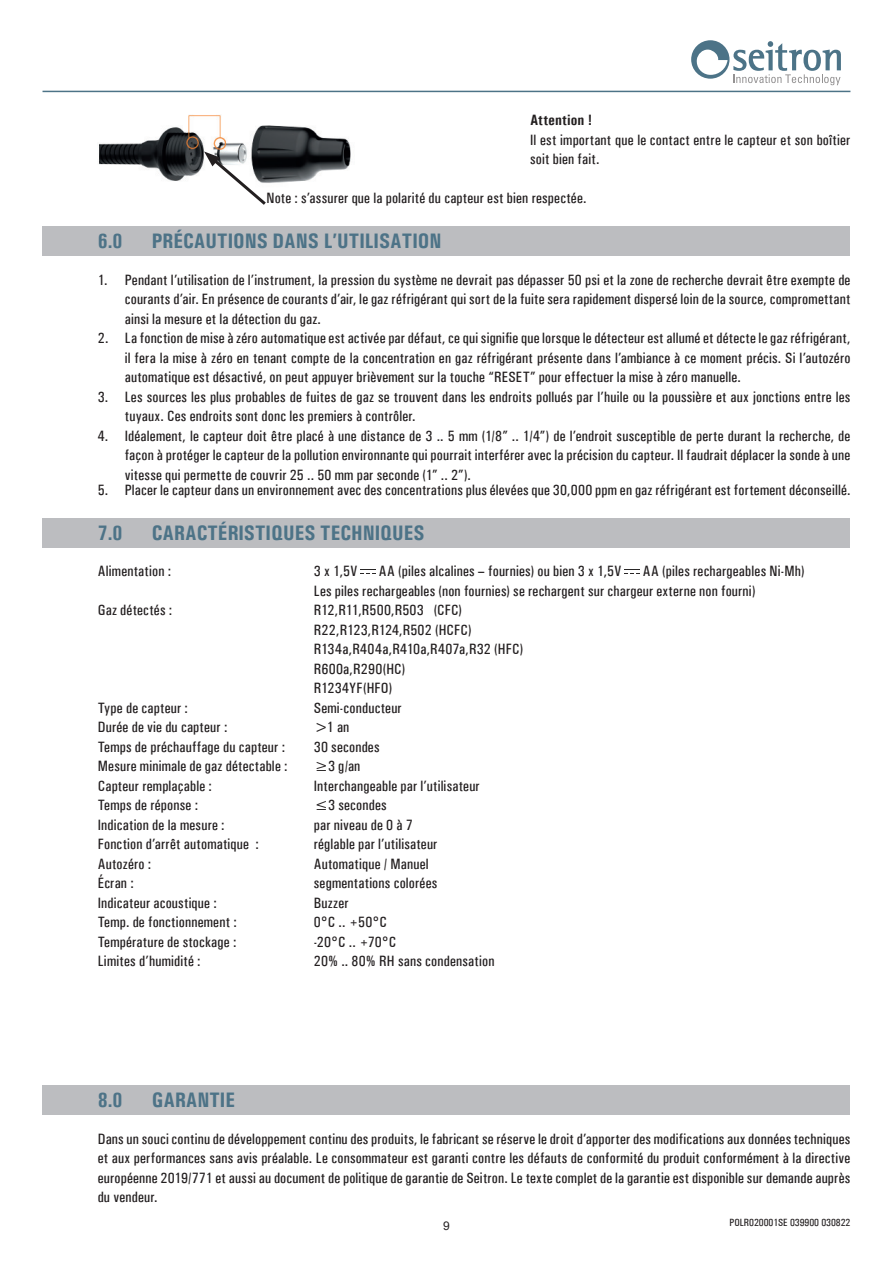
<style>
.page{position:relative;width:893px;height:1263px;background:#fff}
.page>*{position:absolute;margin:0;border:0;box-sizing:border-box;transform-origin:0 0}
.t1{font:700 condensed 21px "Univers";color:#4d7387}
.t2{font:500 condensed 15px/19.5px "Univers";letter-spacing:.015em;color:#231f20;text-align:justify}
.t3{font:700 condensed 15px "Univers";letter-spacing:.015em;color:#231f20}
.t4{font:12px "Arial";color:#231f20}
.t5{font:500 condensed 10.5px "Univers";color:#231f20}
</style>
<div class="page">
<hr style="left:43px;top:91px;width:807px;height:1px;background:#4d7387">
<svg style="left:691px;top:40px;width:150px;height:45px"></svg>
<div style="left:43px;top:226px;width:807px;height:30px;background:#bcbdc0"></div>
<div style="left:43px;top:518px;width:807px;height:29px;background:#bcbdc0"></div>
<div style="left:43px;top:1085px;width:807px;height:30px;background:#bcbdc0"></div>
<img style="left:99px;top:115px;width:252px;height:68px">
<svg style="left:204px;top:151px;width:65px;height:54px"></svg>
<p class="t3" style="left:530px;top:111px;width:64px">Attention !</p>
<p class="t2" style="left:530px;top:130px;width:322px">Il est important que le contact entre le capteur et son boîtier soit bien fait.</p>
<p class="t2" style="left:266px;top:188px;width:321px">Note : s’assurer que la polarité du capteur est bien respectée.</p>
<h1 class="t1" style="left:98px;top:228px;width:26px">6.0</h1>
<h1 class="t1" style="left:152px;top:228px;width:291px">PRÉCAUTIONS DANS L’UTILISATION</h1>
<p class="t2" style="left:125px;top:270px;width:727px;text-indent:-27px">1. Pendant l’utilisation de l’instrument, la pression du système ne devrait pas dépasser 50 psi et la zone de recherche devrait être exempte de courants d’air. En présence de courants d’air, le gaz réfrigérant qui sort de la fuite sera rapidement dispersé loin de la source, compromettant ainsi la mesure et la détection du gaz.</p>
<p class="t2" style="left:125px;top:328px;width:727px;text-indent:-27px">2. La fonction de mise à zéro automatique est activée par défaut, ce qui signifie que lorsque le détecteur est allumé et détecte le gaz réfrigérant, il fera la mise à zéro en tenant compte de la concentration en gaz réfrigérant présente dans l’ambiance à ce moment précis. Si l’autozéro automatique est désactivé, on peut appuyer brièvement sur la touche “RESET” pour effectuer la mise à zéro manuelle.</p>
<p class="t2" style="left:125px;top:387px;width:727px;text-indent:-27px">3. Les sources les plus probables de fuites de gaz se trouvent dans les endroits pollués par l’huile ou la poussière et aux jonctions entre les tuyaux. Ces endroits sont donc les premiers à contrôler.</p>
<p class="t2" style="left:125px;top:426px;width:727px;text-indent:-27px">4. Idéalement, le capteur doit être placé à une distance de 3 .. 5 mm (1/8” .. 1/4”) de l’endroit susceptible de perte durant la recherche, de façon à protéger le capteur de la pollution environnante qui pourrait interférer avec la précision du capteur. Il faudrait déplacer la sonde à une vitesse qui permette de couvrir 25 .. 50 mm par seconde (1” .. 2”).</p>
<p class="t2" style="left:98px;top:480px;width:754px">5. Placer le capteur dans un environnement avec des concentrations plus élevées que 30,000 ppm en gaz réfrigérant est fortement déconseillé.</p>
<h1 class="t1" style="left:98px;top:520px;width:26px">7.0</h1>
<h1 class="t1" style="left:152px;top:520px;width:274px">CARACTÉRISTIQUES TECHNIQUES</h1>
<p class="t2" style="left:98px;top:561px;width:75px">Alimentation :</p>
<p class="t2" style="left:314px;top:561px;width:45px">3 x 1,5V</p>
<p class="t2" style="left:379px;top:561px;width:244px">AA (piles alcalines – fournies) ou bien 3 x 1,5V</p>
<p class="t2" style="left:314px;top:561px;width:492px;text-indent:329px">AA (piles rechargeables Ni-Mh)<br>Les piles rechargeables (non fournies) se rechargent sur chargeur externe non fourni)</p>
<p class="t2" style="left:98px;top:600px;width:76px">Gaz détectés :</p>
<p class="t2" style="left:314px;top:600px;width:211px;text-align:left">R12,R11,R500,R503 (CFC)<br>R22,R123,R124,R502 (HCFC)<br>R134a,R404a,R410a,R407a,R32 (HFC)<br>R600a,R290(HC)<br>R1234YF(HFO)</p>
<p class="t2" style="left:98px;top:698px;width:91px">Type de capteur :</p>
<p class="t2" style="left:314px;top:698px;width:89px">Semi-conducteur</p>
<p class="t2" style="left:98px;top:717px;width:131px">Durée de vie du capteur :</p>
<p class="t2" style="left:314px;top:717px;width:37px">&gt;1 an</p>
<p class="t2" style="left:98px;top:737px;width:189px">Temps de préchauffage du capteur :</p>
<p class="t2" style="left:314px;top:737px;width:67px">30 secondes</p>
<p class="t2" style="left:98px;top:756px;width:191px">Mesure minimale de gaz détectable :</p>
<p class="t2" style="left:314px;top:756px;width:48px">≥3 g/an</p>
<p class="t2" style="left:98px;top:776px;width:116px">Capteur remplaçable :</p>
<p class="t2" style="left:314px;top:776px;width:167px">Interchangeable par l’utilisateur</p>
<p class="t2" style="left:98px;top:795px;width:102px">Temps de réponse :</p>
<p class="t2" style="left:314px;top:795px;width:74px">≤3 secondes</p>
<p class="t2" style="left:98px;top:815px;width:128px">Indication de la mesure :</p>
<p class="t2" style="left:314px;top:815px;width:101px">par niveau de 0 à 7</p>
<p class="t2" style="left:98px;top:834px;width:163px">Fonction d’arrêt automatique :</p>
<p class="t2" style="left:314px;top:834px;width:125px">réglable par l’utilisateur</p>
<p class="t2" style="left:98px;top:854px;width:55px">Autozéro :</p>
<p class="t2" style="left:314px;top:854px;width:116px">Automatique / Manuel</p>
<p class="t2" style="left:98px;top:873px;width:37px">Écran :</p>
<p class="t2" style="left:314px;top:873px;width:125px">segmentations colorées</p>
<p class="t2" style="left:98px;top:893px;width:120px">Indicateur acoustique :</p>
<p class="t2" style="left:314px;top:893px;width:36px">Buzzer</p>
<p class="t2" style="left:98px;top:912px;width:140px">Temp. de fonctionnement :</p>
<p class="t2" style="left:314px;top:912px;width:75px">0°C .. +50°C</p>
<p class="t2" style="left:98px;top:932px;width:140px">Température de stockage :</p>
<p class="t2" style="left:314px;top:932px;width:84px">-20°C .. +70°C</p>
<p class="t2" style="left:98px;top:951px;width:104px">Limites d’humidité :</p>
<p class="t2" style="left:314px;top:951px;width:182px">20% .. 80% RH sans condensation</p>
<h1 class="t1" style="left:98px;top:1087px;width:26px">8.0</h1>
<h1 class="t1" style="left:152px;top:1087px;width:85px">GARANTIE</h1>
<p class="t2" style="left:98px;top:1129px;width:754px">Dans un souci continu de développement continu des produits, le fabricant se réserve le droit d’apporter des modifications aux données techniques et aux performances sans avis préalable. Le consommateur est garanti contre les défauts de conformité du produit conformément à la directive européenne 2019/771 et aussi au document de politique de garantie de Seitron. Le texte complet de la garantie est disponible sur demande auprès du vendeur.</p>
<p class="t4" style="left:443px;top:1217px;width:8px">9</p>
<p class="t5" style="left:730px;top:1216px;width:122px">POLR020001SE 039900 030822</p>
</div>
